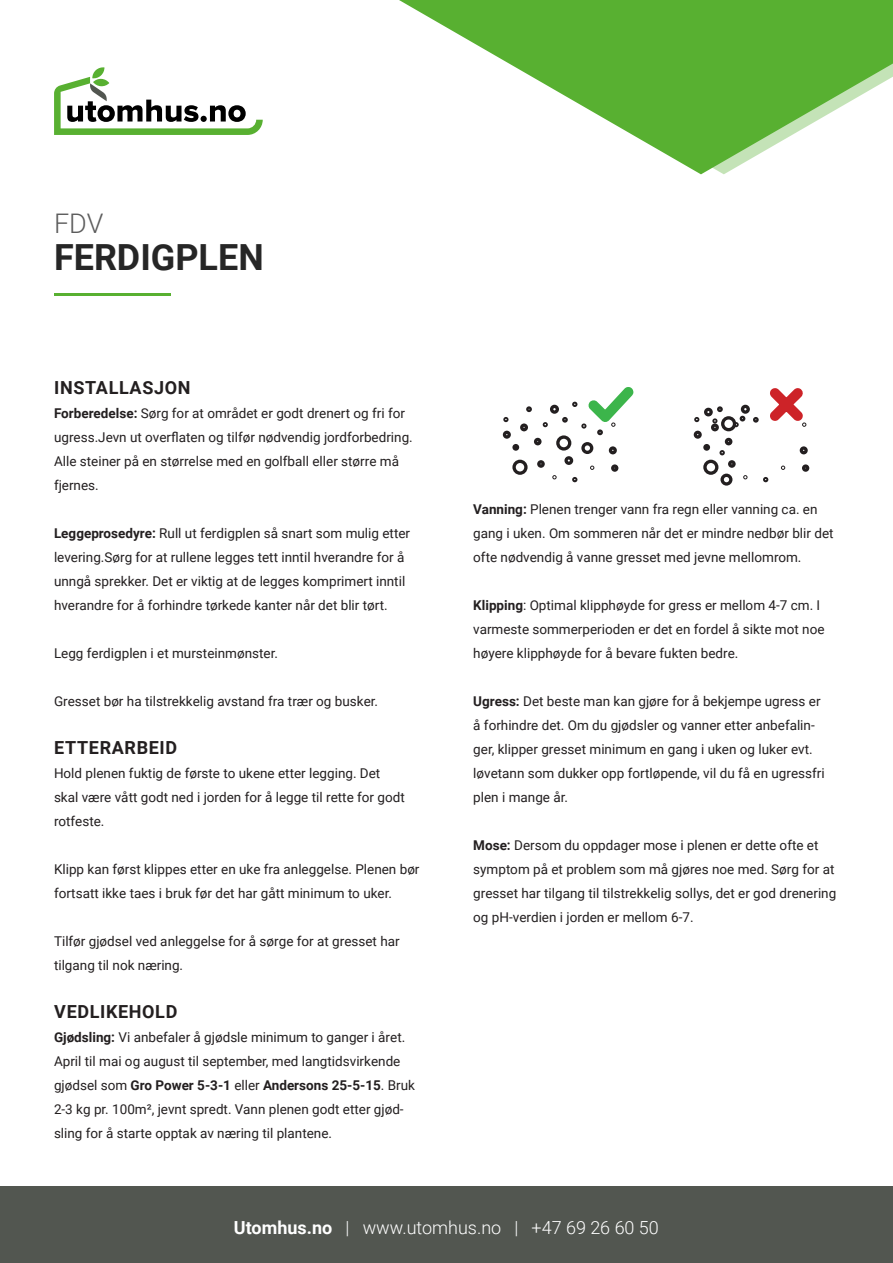
<style>
.page{position:relative;width:893px;height:1263px;background:#fff}
.page>*{position:absolute;margin:0;border:0;box-sizing:border-box;transform-origin:0 0}
.t1{font:700 36px "Roboto";color:#262626}
.t2{font:300 27px "Roboto";color:#5c5c5c}
.t3{font:300 18px "Roboto";color:#fff}
.t4{font:700 18px "Roboto";letter-spacing:.035em;color:#231f20}
.t5{font:13.5px/24px "Roboto";color:#231f20}
.s1{font-weight:700}
</style>
<div class="page">
<svg style="left:399px;top:0;width:494px;height:174px;fill:#58b031"></svg>
<hr style="left:54px;top:293px;width:117px;height:3px;background:#58b031">
<svg style="left:694px;top:388px;width:115px;height:98px"></svg>
<svg style="left:503px;top:387px;width:130px;height:95px"></svg>
<svg style="left:54px;top:67px;width:209px;height:68px"></svg>
<div style="left:0;top:1186px;width:893px;height:77px;background:#525650"></div>
<p class="t2" style="left:54px;top:204px;width:51px">FDV</p>
<p class="t1" style="left:54px;top:232px;width:211px">FERDIGPLEN</p>
<p class="t4" style="left:54px;top:375px;width:138px">INSTALLASJON</p>
<p class="t5" style="left:54px;top:401px;width:360px"><span class="s1">Forberedelse:</span> Sørg for at området er godt drenert og fri for ugress.Jevn ut overflaten og tilfør nødvendig jordforbedring.<br>Alle steiner på en størrelse med en golfball eller større må fjernes.</p>
<p class="t5" style="left:54px;top:521px;width:358px"><span class="s1">Leggeprosedyre:</span> Rull ut ferdigplen så snart som mulig etter levering.Sørg for at rullene legges tett inntil hverandre for å unngå sprekker. Det er viktig at de legges komprimert inntil hverandre for å forhindre tørkede kanter når det blir tørt.</p>
<p class="t5" style="left:54px;top:641px;width:225px">Legg ferdigplen i et mursteinmønster.</p>
<p class="t5" style="left:54px;top:689px;width:326px">Gresset bør ha tilstrekkelig avstand fra trær og busker.</p>
<p class="t4" style="left:54px;top:735px;width:124px">ETTERARBEID</p>
<p class="t5" style="left:54px;top:761px;width:352px">Hold plenen fuktig de første to ukene etter legging. Det skal være vått godt ned i jorden for å legge til rette for godt rotfeste.</p>
<p class="t5" style="left:54px;top:857px;width:367px">Klipp kan først klippes etter en uke fra anleggelse. Plenen bør fortsatt ikke taes i bruk før det har gått minimum to uker.</p>
<p class="t5" style="left:54px;top:929px;width:347px">Tilfør gjødsel ved anleggelse for å sørge for at gresset har tilgang til nok næring.</p>
<p class="t4" style="left:54px;top:999px;width:125px">VEDLIKEHOLD</p>
<p class="t5" style="left:54px;top:1025px;width:363px"><span class="s1">Gjødsling:</span> Vi anbefaler å gjødsle minimum to ganger i året.<br>April til mai og august til september, med langtidsvirkende gjødsel som <span class="s1">Gro Power 5-3-1</span> eller <span class="s1">Andersons 25-5-15</span>. Bruk 2-3 kg pr. 100m², jevnt spredt. Vann plenen godt etter gjød&shy;sling for å starte opptak av næring til plantene.</p>
<p class="t5" style="left:473px;top:497px;width:362px"><span class="s1">Vanning:</span> Plenen trenger vann fra regn eller vanning ca. en gang i uken. Om sommeren når det er mindre nedbør blir det ofte nødvendig å vanne gresset med jevne mellomrom.</p>
<p class="t5" style="left:473px;top:593px;width:353px"><span class="s1">Klipping</span>: Optimal klipphøyde for gress er mellom 4-7 cm. I varmeste sommerperioden er det en fordel å sikte mot noe høyere klipphøyde for å bevare fukten bedre.</p>
<p class="t5" style="left:473px;top:689px;width:353px"><span class="s1">Ugress:</span> Det beste man kan gjøre for å bekjempe ugress er å forhindre det. Om du gjødsler og vanner etter anbefalin&shy;ger, klipper gresset minimum en gang i uken og luker evt. løvetann som dukker opp fortløpende, vil du få en ugressfri plen i mange år.</p>
<p class="t5" style="left:473px;top:833px;width:365px"><span class="s1">Mose:</span> Dersom du oppdager mose i plenen er dette ofte et symptom på et problem som må gjøres noe med. Sørg for at gresset har tilgang til tilstrekkelig sollys, det er god drenering og pH-verdien i jorden er mellom 6-7.</p>
<p class="t3" style="left:234px;top:1215px;width:426px"><span class="s1">Utomhus.no</span> | www.utomhus.no | +47 69 26 60 50</p>
</div>
